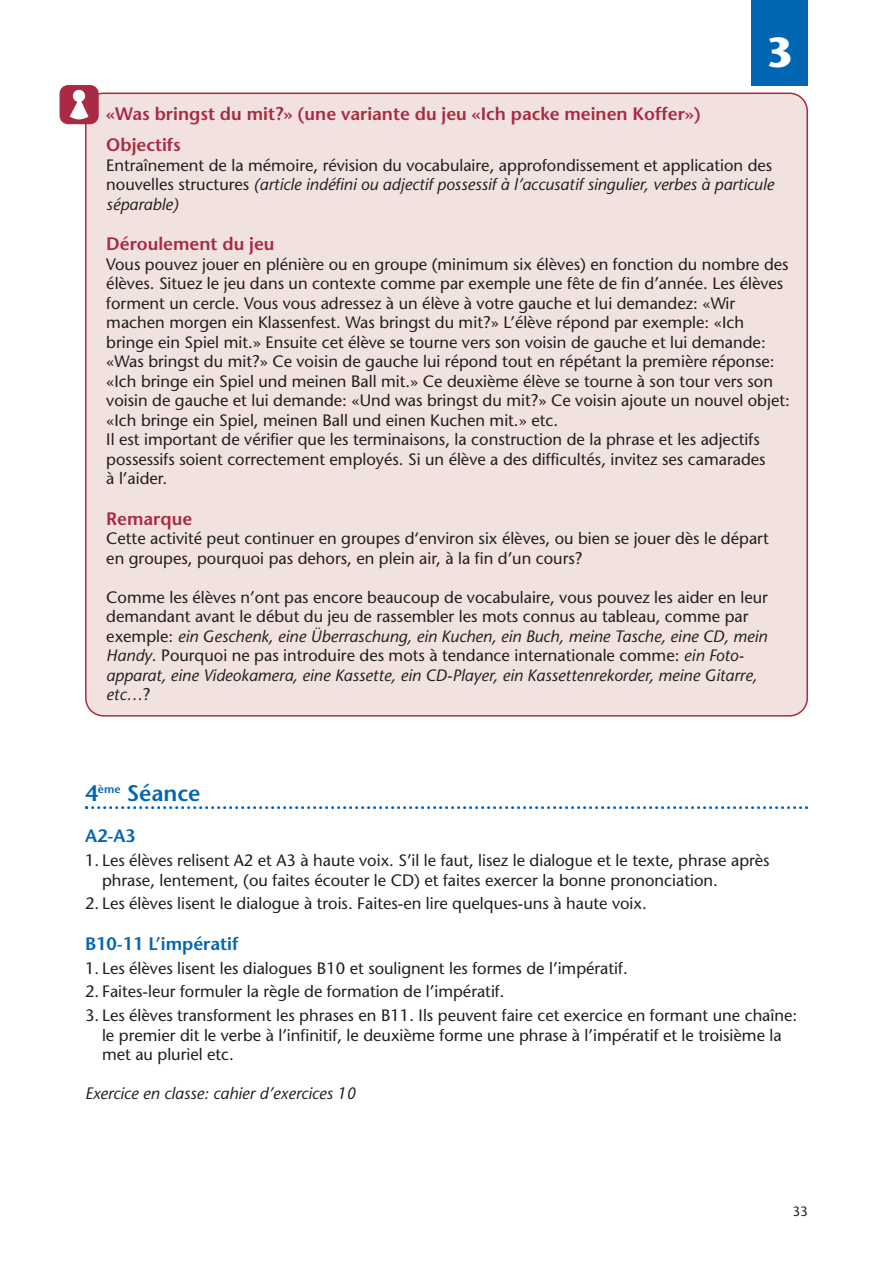
<style>
.page{position:relative;width:893px;height:1263px;background:#fff}
.page>*{position:absolute;margin:0;border:0;box-sizing:border-box;transform-origin:0 0}
.t1{font:700 42px "Stone Sans";color:#fff}
.t2{font:600 22.5px "Stone Sans";color:#0066b3}
.t3{font:600 18px/31.5px "Stone Sans";color:#a82b43}
.t4{font:600 18px "Stone Sans";color:#0066b3}
.t5{font:16.5px/19.5px "Stone Sans";color:#231f20}
.t6{font:italic 16.5px "Stone Sans";color:#231f20}
.t7{font:13.5px "Stone Sans";color:#231f20}
.s1{font-style:italic}
</style>
<div class="page">
<div style="left:85px;top:93px;width:723px;height:624px;background:#f1e2df"></div>
<div style="left:751px;top:0;width:57px;height:85px;background:#0066b3"></div>
<svg style="left:85px;top:806px;width:723px;height:3px"></svg>
<div style="left:60px;top:85px;width:39px;height:39px;background:#a82b43;border-radius:9px"></div>
<div style="left:73px;top:90px;width:12px;height:12px;background:#fff;border-radius:50%"></div>
<svg style="left:70px;top:100px;width:18px;height:19px"></svg>
<h1 class="t1" style="left:766px;top:36px;width:28px">3</h1>
<p class="t3" style="left:106px;top:99px;width:596px">«Was bringst du mit?» (une variante du jeu «Ich packe meinen Koffer»)<br>Objectifs</p>
<p class="t5" style="left:106px;top:157px;width:669px;text-align:justify">Entraînement de la mémoire, révision du vocabulaire, approfondissement et application des nouvelles structures <span class="s1">(article indéfini ou adjectif possessif à l’accusatif singulier, verbes à particule séparable)</span></p>
<p class="t3" style="left:106px;top:230px;width:170px">Déroulement du jeu</p>
<p class="t5" style="left:106px;top:256px;width:685px">Vous pouvez jouer en plénière ou en groupe (minimum six élèves) en fonction du nombre des élèves. Situez le jeu dans un contexte comme par exemple une fête de fin d’année. Les élèves forment un cercle. Vous vous adressez à un élève à votre gauche et lui demandez: «Wir machen morgen ein Klassenfest. Was bringst du mit?» L’élève répond par exemple: «Ich bringe ein Spiel mit.» Ensuite cet élève se tourne vers son voisin de gauche et lui demande: «Was bringst du mit?» Ce voisin de gauche lui répond tout en répétant la première réponse: «Ich bringe ein Spiel und meinen Ball mit.» Ce deuxième élève se tourne à son tour vers son voisin de gauche et lui demande: «Und was bringst du mit?» Ce voisin ajoute un nouvel objet: «Ich bringe ein Spiel, meinen Ball und einen Kuchen mit.» etc.<br>Il est important de vérifier que les terminaisons, la construction de la phrase et les adjectifs possessifs soient correctement employés. Si un élève a des difficultés, invitez ses camarades<br>à l’aider.</p>
<p class="t3" style="left:106px;top:504px;width:87px">Remarque</p>
<p class="t5" style="left:106px;top:530px;width:664px">Cette activité peut continuer en groupes d‘environ six élèves, ou bien se jouer dès le départ en groupes, pourquoi pas dehors, en plein air, à la fin d’un cours?</p>
<p class="t5" style="left:106px;top:589px;width:663px">Comme les élèves n’ont pas encore beaucoup de vocabulaire, vous pouvez les aider en leur demandant avant le début du jeu de rassembler les mots connus au tableau, comme par exemple: <span class="s1">ein Geschenk, eine Überraschung, ein Kuchen, ein Buch, meine Tasche, eine CD, mein Handy</span>. Pourquoi ne pas introduire des mots à tendance internationale comme: <span class="s1">ein Foto&shy;apparat, eine Videokamera, eine Kassette, ein CD-Player, ein Kassettenrekorder, meine Gitarre, etc…</span>?</p>
<h2 class="t2" style="left:85px;top:784px;width:117px">4<sup>ème</sup> Séance</h2>
<p class="t4" style="left:85px;top:829px;width:52px">A2-A3</p>
<p class="t5" style="left:102px;top:852px;width:669px;text-indent:-17px">1. Les élèves relisent A2 et A3 à haute voix. S’il le faut, lisez le dialogue et le texte, phrase après phrase, lentement, (ou faites écouter le CD) et faites exercer la bonne prononciation.</p>
<p class="t5" style="left:85px;top:896px;width:563px">2. Les élèves lisent le dialogue à trois. Faites-en lire quelques-uns à haute voix.</p>
<p class="t4" style="left:85px;top:937px;width:155px">B10-11 L’impératif</p>
<p class="t5" style="left:85px;top:960px;width:544px">1. Les élèves lisent les dialogues B10 et soulignent les formes de l’impératif.</p>
<p class="t5" style="left:85px;top:984px;width:421px">2. Faites-leur formuler la règle de formation de l’impératif.</p>
<p class="t5" style="left:102px;top:1007px;width:697px;text-indent:-17px">3. Les élèves transforment les phrases en B11. Ils peuvent faire cet exercice en formant une chaîne: le premier dit le verbe à l’infinitif, le deuxième forme une phrase à l’impératif et le troisième la met au pluriel etc.</p>
<p class="t6" style="left:85px;top:1087px;width:273px">Exercice en classe: cahier d’exercices 10</p>
<p class="t7" style="left:792px;top:1206px;width:17px">33</p>
</div>
